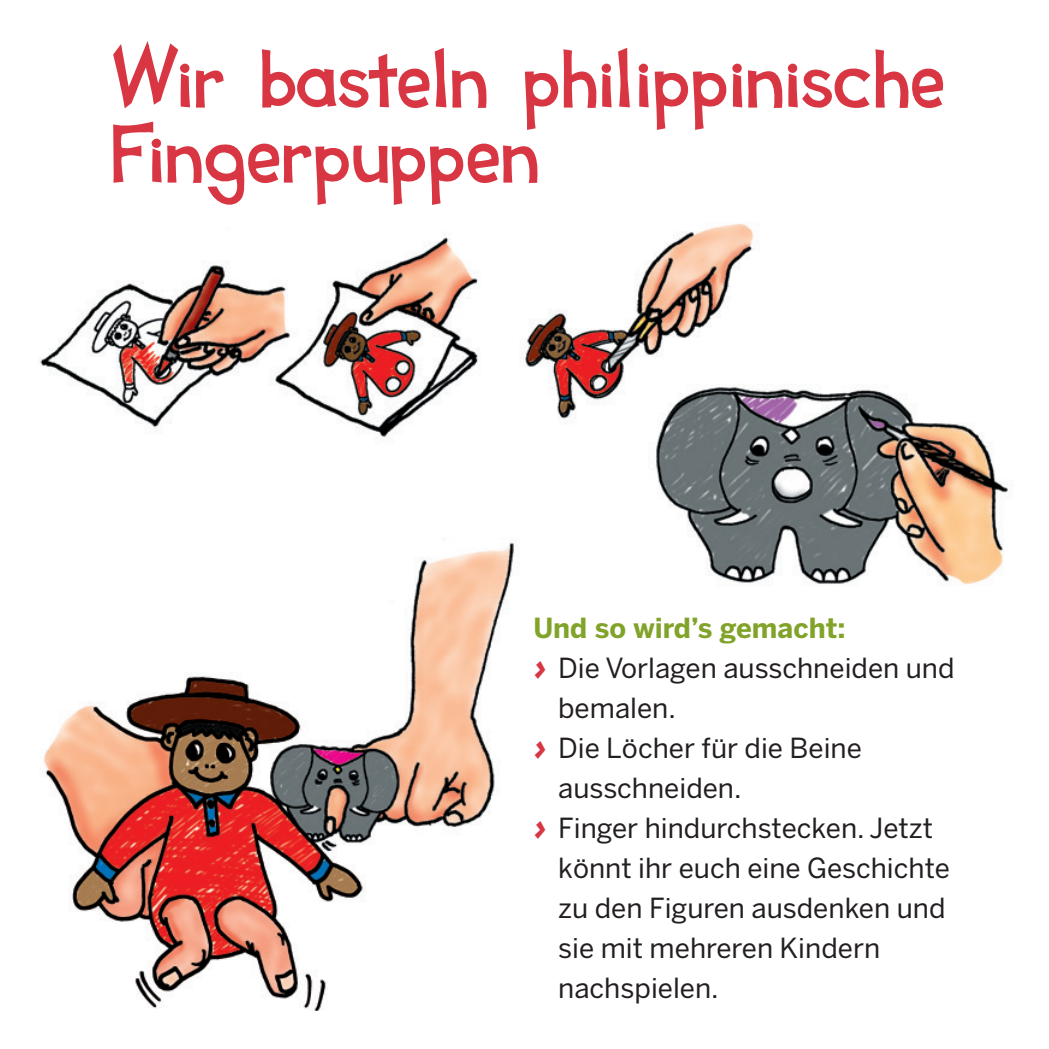
<style>
.page{position:relative;width:1049px;height:1049px;background:#fff}
.page>*{position:absolute;margin:0;border:0;box-sizing:border-box;transform-origin:0 0}
.t1{font:80px "Tooney Loons";letter-spacing:.05em;color:#d83642}
.t2{font:27.5px/40px "Benton Sans";color:#231f20}
.Fließtext{font:700 27.5px "Benton Sans";color:#81a32a}
.s1{font-family:"Postino";font-style:italic;font-size:43.75px;color:#d83642}
</style>
<div class="page">
<img style="left:39px;top:223px;width:716px;height:218px">
<img style="left:42px;top:538px;width:473px;height:472px">
<img style="left:648px;top:377px;width:361px;height:208px">
<svg style="left:638px;top:49px;width:306px;height:81px"></svg>
<svg style="left:113px;top:41px;width:517px;height:164px"></svg>
<p class="t1" style="left:113px;top:31px;width:832px">Wir basteln philippinische</p>
<p class="t1" style="left:113px;top:106px;width:425px">Fingerpuppen</p>
<p class="Fließtext" style="left:533px;top:612px;width:314px">Und so wird’s gemacht:</p>
<p class="t2" style="left:558px;top:648px;width:398px;text-indent:-25px"><span class="s1">›</span> Die Vorlagen ausschneiden und bemalen.</p>
<p class="t2" style="left:558px;top:728px;width:305px;text-indent:-25px"><span class="s1">›</span> Die Löcher für die Beine ausschneiden.</p>
<p class="t2" style="left:558px;top:808px;width:393px;text-indent:-25px"><span class="s1">›</span> Finger hindurchstecken. Jetzt könnt ihr euch eine Geschichte zu den Figuren ausdenken und sie mit mehreren Kindern nachspielen.</p>
</div>
